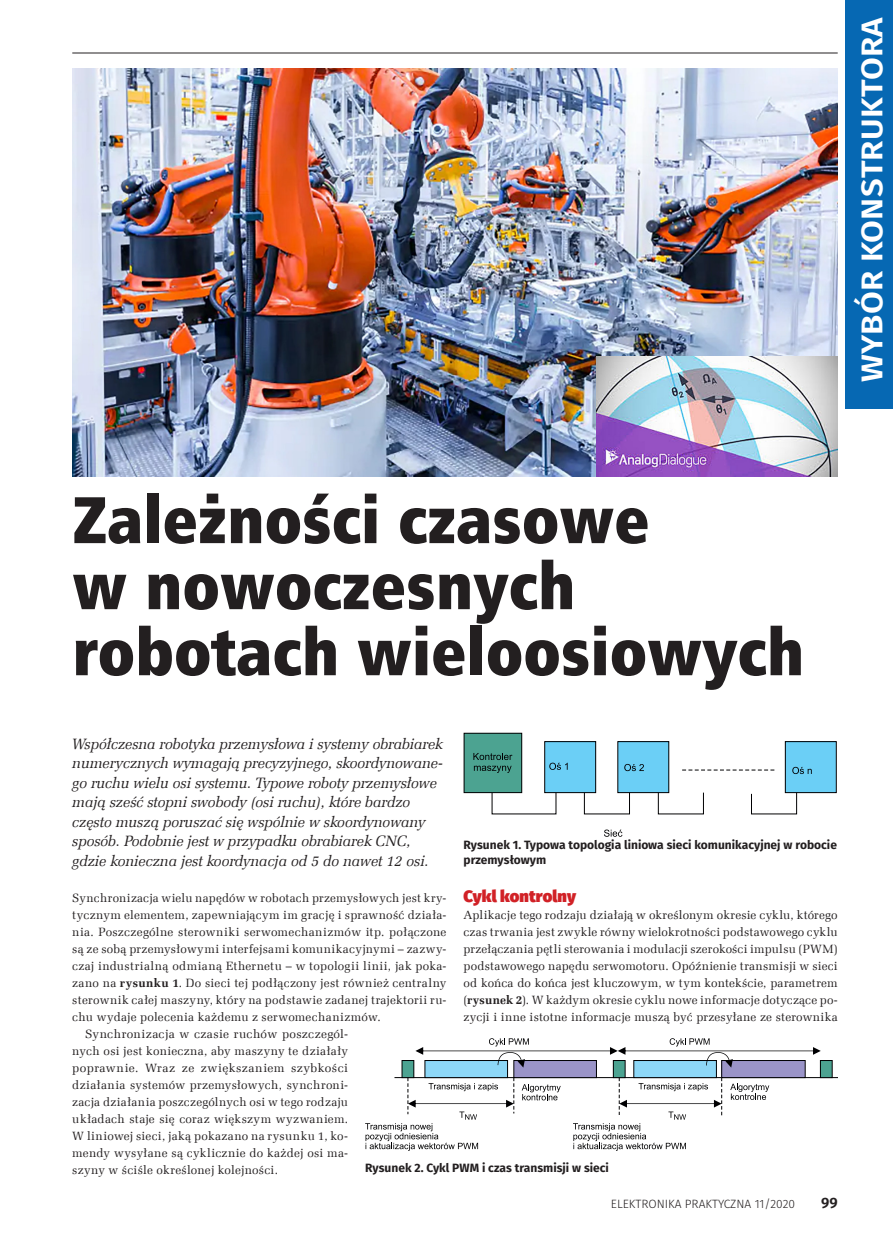
<style>
.page{position:relative;width:893px;height:1234px;background:#fff}
.page>*{position:absolute;margin:0;border:0;box-sizing:border-box;transform-origin:0 0}
._9_tytul{font:66px/66px "Humnst 777 X Blk Cn EU";color:#231f20}
.t1{font:600 30px "Fira Sans";letter-spacing:.01em;color:#fff;scale:1.1 1}
._3_Srodtytul{font:900 16.5px "Fira Sans";letter-spacing:.005em;color:#d12126}
._2_lead_do_wszystkie{font:italic 15px/19.5px "Zapf Ellipt EU";letter-spacing:-.01em;color:#231f20}
.t2{font:600 15px "Fira Sans";color:#231f20}
._1_Body{font:12px/17px "Zapf Ellipt EU";letter-spacing:.02em;color:#231f20;text-align:justify}
._4_Podpis{font:700 12px/14.4px "Fira Sans";color:#231f20}
.t3{font:300 12px "Fira Sans";color:#231f20}
.s1{font-weight:700}
</style>
<div class="page">
<img style="left:72px;top:68px;width:766px;height:408px">
<img style="left:597px;top:356px;width:241px;height:120px">
<div style="left:846px;top:0;width:47px;height:408px;background:#0668b3"></div>
<hr style="left:72px;top:53px;width:766px;height:1px;background:#231f20">
<svg style="left:604px;top:829px;width:18px;height:7px"></svg>
<div style="left:464px;top:733px;width:58px;height:59px;background:#4ca391"></div>
<div style="left:464px;top:732px;width:58px;height:60px;border:1px solid #000002"></div>
<div style="left:545px;top:741px;width:51px;height:51px;background:#6bcff6"></div>
<div style="left:544px;top:741px;width:52px;height:51px;border:1px solid #000002"></div>
<div style="left:618px;top:741px;width:51px;height:51px;background:#6bcff6"></div>
<div style="left:785px;top:741px;width:51px;height:51px;background:#6bcff6"></div>
<div style="left:785px;top:741px;width:52px;height:51px;border:1px solid #000002"></div>
<svg style="left:549px;top:762px;width:19px;height:7px"></svg>
<svg style="left:624px;top:763px;width:20px;height:8px"></svg>
<svg style="left:792px;top:766px;width:20px;height:7px"></svg>
<svg style="left:473px;top:753px;width:39px;height:6px"></svg>
<svg style="left:474px;top:765px;width:38px;height:7px"></svg>
<svg style="left:682px;top:769px;width:93px;height:1px"></svg>
<svg style="left:751px;top:791px;width:46px;height:23px"></svg>
<div style="left:584px;top:792px;width:46px;height:22px;border:1px solid #000002"></div>
<div style="left:658px;top:792px;width:46px;height:22px;border:1px solid #000002"></div>
<hr style="left:394px;top:1076px;width:444px;height:1px;background:#000002">
<div style="left:820px;top:1060px;width:12px;height:17px;background:#4ca391"></div>
<div style="left:820px;top:1059px;width:12px;height:18px;border:1px solid #000002"></div>
<div style="left:613px;top:1060px;width:12px;height:17px;background:#4ca391"></div>
<div style="left:613px;top:1059px;width:12px;height:18px;border:1px solid #000002"></div>
<div style="left:722px;top:1060px;width:83px;height:17px;background:#9a94c8"></div>
<div style="left:514px;top:1060px;width:82px;height:17px;background:#9a94c8"></div>
<div style="left:634px;top:1060px;width:82px;height:17px;background:#8dd7f7"></div>
<div style="left:425px;top:1060px;width:83px;height:17px;background:#8dd7f7"></div>
<div style="left:402px;top:1060px;width:12px;height:17px;background:#4ca391"></div>
<div style="left:402px;top:1059px;width:12px;height:18px;border:1px solid #000002"></div>
<svg style="left:415px;top:1038px;width:406px;height:29px"></svg>
<svg style="left:730px;top:1083px;width:39px;height:16px"></svg>
<svg style="left:522px;top:1084px;width:39px;height:16px"></svg>
<svg style="left:573px;top:1077px;width:149px;height:73px"></svg>
<svg style="left:365px;top:1077px;width:149px;height:73px"></svg>
<p class="t1" style="left:847px;top:382px;width:334px;rotate:-90deg">WYBÓR KONSTRUKTORA</p>
<p class="_9_tytul" style="left:72px;top:487px;width:733px">Zależności czasowe<br>w nowoczesnych robotach wieloosiowych</p>
<p class="_2_lead_do_wszystkie" style="left:72px;top:734px;width:372px">Współczesna robotyka przemysłowa i systemy obrabiarek numerycznych wymagają precyzyjnego, skoordynowane&shy;go ruchu wielu osi systemu. Typowe roboty przemysłowe mają sześć stopni swobody (osi ruchu), które bardzo często muszą poruszać się wspólnie w skoordynowany sposób. Podobnie jest w przypadku obrabiarek CNC, gdzie konieczna jest koordynacja od 5 do nawet 12 osi.</p>
<p class="_1_Body" style="left:72px;top:889px;width:376px">Synchronizacja wielu napędów w robotach przemysłowych jest kry&shy;tycznym elementem, zapewniającym im grację i sprawność działa&shy;nia. Poszczególne sterowniki serwomechanizmów itp. połączone są ze sobą przemysłowymi interfejsami komunikacyjnymi – zazwy&shy;czaj industrialną odmianą Ethernetu – w topologii linii, jak poka&shy;zano na <span class="s1">rysunku 1</span>. Do sieci tej podłączony jest również centralny sterownik całej maszyny, który na podstawie zadanej trajektorii ru&shy;chu wydaje polecenia każdemu z serwomechanizmów.</p>
<p class="_1_Body" style="left:72px;top:1025px;width:277px;text-indent:13px">Synchronizacja w czasie ruchów poszczegól&shy;nych osi jest konieczna, aby maszyny te działały poprawnie. Wraz ze zwiększaniem szybkości działania systemów przemysłowych, synchroni&shy;zacja działania poszczególnych osi w tego rodzaju układach staje się coraz większym wyzwaniem.<br>W liniowej sieci, jaką pokazano na rysunku 1, ko&shy;mendy wysyłane są cyklicznie do każdej osi ma&shy;szyny w ściśle określonej kolejności.</p>
<p class="_4_Podpis" style="left:463px;top:837px;width:375px">Rysunek 1. Typowa topologia liniowa sieci komunikacyjnej w robocie przemysłowym</p>
<p class="_3_Srodtytul" style="left:463px;top:880px;width:114px">Cykl kontrolny</p>
<p class="_1_Body" style="left:463px;top:906px;width:376px">Aplikacje tego rodzaju działają w określonym okresie cyklu, którego czas trwania jest zwykle równy wielokrotności podstawowego cyklu przełączania pętli sterowania i modulacji szerokości impulsu (PWM) podstawowego napędu serwomotoru. Opóźnienie transmisji w sieci od końca do końca jest kluczowym, w tym kontekście, parametrem (<span class="s1">rysunek 2</span>). W każdym okresie cyklu nowe informacje dotyczące po&shy;zycji i inne istotne informacje muszą być przesyłane ze sterownika</p>
<p class="_4_Podpis" style="left:365px;top:1158px;width:245px">Rysunek 2. Cykl PWM i czas transmisji w sieci</p>
<p class="t3" style="left:611px;top:1195px;width:186px">ELEKTRONIKA PRAKTYCZNA 11/2020</p>
<p class="t2" style="left:821px;top:1190px;width:18px">99</p>
</div>
